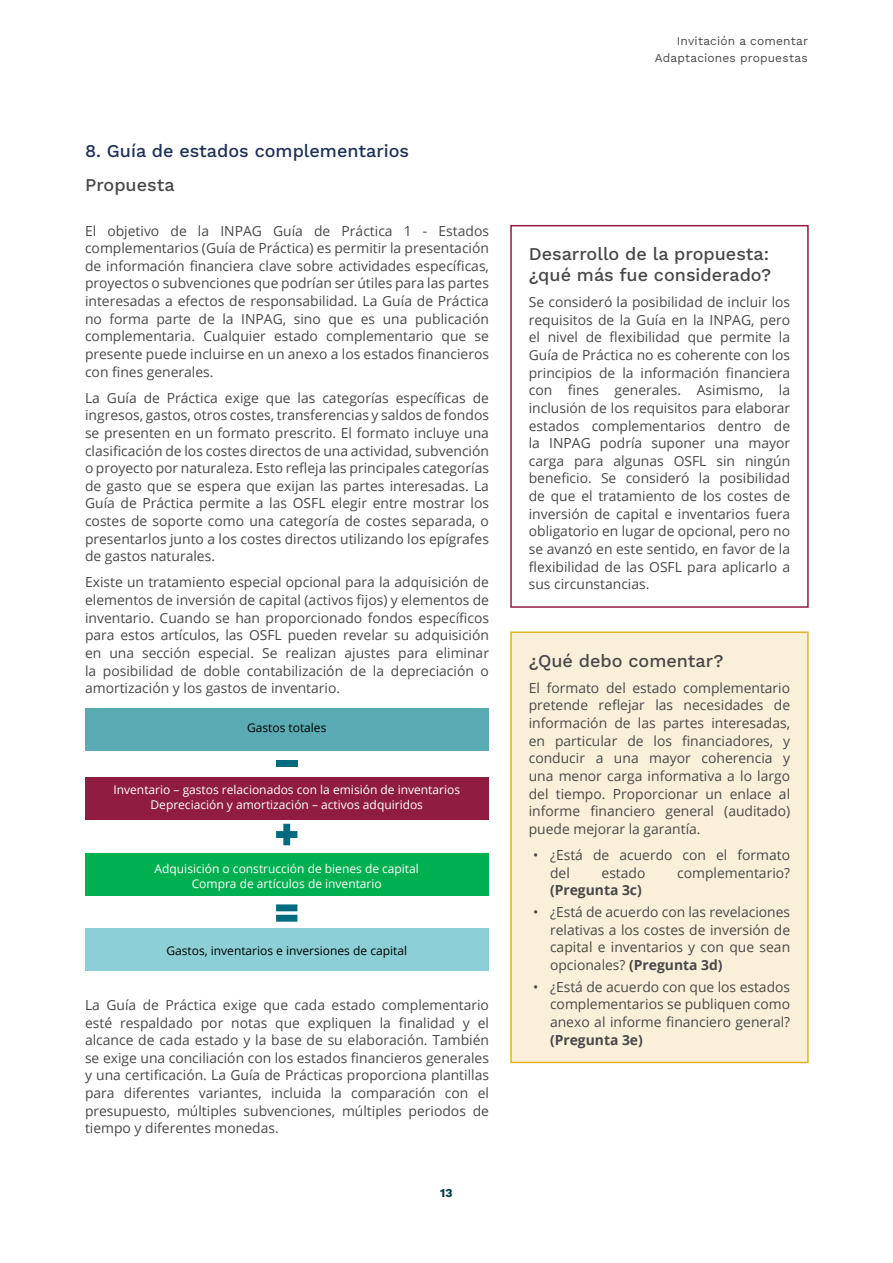
<style>
.page{position:relative;width:893px;height:1263px;background:#fff}
.page>*{position:absolute;margin:0;border:0;box-sizing:border-box;transform-origin:0 0}
.Heading_3{font:18px/21px "Work Sans";color:#494849}
.Heading_3_-_proposal{font:18px "Work Sans";color:#1f3059}
.Normal_no_ident{font:13.8px/17.7px "Open Sans";color:#494849;text-align:justify}
.List_Paragraph{font:13.8px/17.7px "Open Sans";color:#494849;text-align:justify}
.List_Paragraph-2{font:700 13.8px "Open Sans";color:#494849}
.t1{font:12px/15px "Open Sans";color:#fff;text-align:center}
.t2{font:12px "Open Sans";color:#000}
.t3{font:12px/16.5px "Work Sans";letter-spacing:.015em;color:#494849;text-align:right}
.t4{font:12px "Work Sans";color:#003a3f}
.s1{font-weight:700}
</style>
<div class="page">
<div style="left:510px;top:225px;width:299px;height:383px;border:2px solid #911d42"></div>
<div style="left:511px;top:632px;width:297px;height:430px;background:#faf0d9"></div>
<div style="left:510px;top:631px;width:299px;height:432px;border:2px solid #e2b423"></div>
<div style="left:85px;top:708px;width:403px;height:42px;background:#5aabb4"></div>
<div style="left:85px;top:777px;width:403px;height:42px;background:#901d41"></div>
<div style="left:85px;top:853px;width:403px;height:43px;background:#00b050"></div>
<div style="left:85px;top:928px;width:403px;height:43px;background:#8dcfd6"></div>
<div style="left:276px;top:759px;width:21px;height:7px;background:#006a7e"></div>
<svg style="left:276px;top:824px;width:21px;height:21px"></svg>
<svg style="left:276px;top:904px;width:21px;height:18px"></svg>
<p class="Heading_3_-_proposal" style="left:85px;top:137px;width:326px">8. Guía de estados complementarios</p>
<p class="Heading_3" style="left:85px;top:173px;width:91px">Propuesta</p>
<p class="Normal_no_ident" style="left:85px;top:221px;width:405px">El objetivo de la INPAG Guía de Práctica 1 - Estados complementarios (Guía de Práctica) es permitir la presentación de información financiera clave sobre actividades específicas, proyectos o subvenciones que podrían ser útiles para las partes interesadas a efectos de responsabilidad. La Guía de Práctica no forma parte de la INPAG, sino que es una publicación complementaria. Cualquier estado complementario que se presente puede incluirse en un anexo a los estados financieros con fines generales.</p>
<p class="Normal_no_ident" style="left:85px;top:388px;width:405px">La Guía de Práctica exige que las categorías específicas de ingresos, gastos, otros costes, transferencias y saldos de fondos se presenten en un formato prescrito. El formato incluye una clasificación de los costes directos de una actividad, subvención o proyecto por naturaleza. Esto refleja las principales categorías de gasto que se espera que exijan las partes interesadas. La Guía de Práctica permite a las OSFL elegir entre mostrar los costes de soporte como una categoría de costes separada, o presentarlos junto a los costes directos utilizando los epígrafes de gastos naturales.</p>
<p class="Normal_no_ident" style="left:85px;top:573px;width:405px">Existe un tratamiento especial opcional para la adquisición de elementos de inversión de capital (activos fijos) y elementos de inventario. Cuando se han proporcionado fondos específicos para estos artículos, las OSFL pueden revelar su adquisición en una sección especial. Se realizan ajustes para eliminar la posibilidad de doble contabilización de la depreciación o amortización y los gastos de inventario.</p>
<p class="t2" style="left:247px;top:720px;width:81px">Gastos totales</p>
<p class="t1" style="left:114px;top:782px;width:348px">Inventario – gastos relacionados con la emisión de inventarios<br>Depreciación y amortización – activos adquiridos</p>
<p class="t1" style="left:155px;top:861px;width:266px">Adquisición o construcción de bienes de capital<br>Compra de artículos de inventario</p>
<p class="t2" style="left:166px;top:942px;width:242px">Gastos, inventarios e inversiones de capital</p>
<p class="Normal_no_ident" style="left:85px;top:996px;width:405px">La Guía de Práctica exige que cada estado complementario esté respaldado por notas que expliquen la finalidad y el alcance de cada estado y la base de su elaboración. También se exige una conciliación con los estados financieros generales y una certificación. La Guía de Prácticas proporciona plantillas para diferentes variantes, incluida la comparación con el presupuesto, múltiples subvenciones, múltiples periodos de tiempo y diferentes monedas.</p>
<p class="t4" style="left:440px;top:1184px;width:14px">13</p>
<p class="t3" style="left:655px;top:32px;width:155px">Invitación a comentar<br>Adaptaciones propuestas</p>
<p class="Heading_3" style="left:529px;top:243px;width:244px">Desarrollo de la propuesta: ¿qué más fue considerado?</p>
<p class="Normal_no_ident" style="left:529px;top:293px;width:263px">Se consideró la posibilidad de incluir los requisitos de la Guía en la INPAG, pero el nivel de flexibilidad que permite la Guía de Práctica no es coherente con los principios de la información financiera con fines generales. Asimismo, la inclusión de los requisitos para elaborar estados complementarios dentro de la INPAG podría suponer una mayor carga para algunas OSFL sin ningún beneficio. Se consideró la posibilidad de que el tratamiento de los costes de inversión de capital e inventarios fuera obligatorio en lugar de opcional, pero no se avanzó en este sentido, en favor de la flexibilidad de las OSFL para aplicarlo a sus circunstancias.</p>
<p class="Heading_3" style="left:529px;top:649px;width:196px">¿Qué debo comentar?</p>
<p class="Normal_no_ident" style="left:529px;top:678px;width:263px">El formato del estado complementario pretende reflejar las necesidades de información de las partes interesadas, en particular de los financiadores, y conducir a una mayor coherencia y una menor carga informativa a lo largo del tiempo. Proporcionar un enlace al informe financiero general (auditado) puede mejorar la garantía.</p>
<p class="List_Paragraph" style="left:550px;top:846px;width:242px;text-indent:-17px">• ¿Está de acuerdo con el formato del</p>
<p class="List_Paragraph" style="left:601px;top:863px;width:45px">estado</p>
<p class="List_Paragraph" style="left:677px;top:863px;width:115px">complementario?</p>
<p class="List_Paragraph-2" style="left:550px;top:880px;width:93px">(Pregunta 3c)</p>
<p class="List_Paragraph" style="left:550px;top:903px;width:242px;text-indent:-17px">• ¿Está de acuerdo con las revelaciones relativas a los costes de inversión de capital e inventarios y con que sean opcionales? <span class="s1">(Pregunta 3d)</span></p>
<p class="List_Paragraph" style="left:550px;top:978px;width:242px;text-indent:-17px">• ¿Está de acuerdo con que los estados complementarios se publiquen como anexo al informe financiero general? <span class="s1">(Pregunta 3e)</span></p>
</div>
